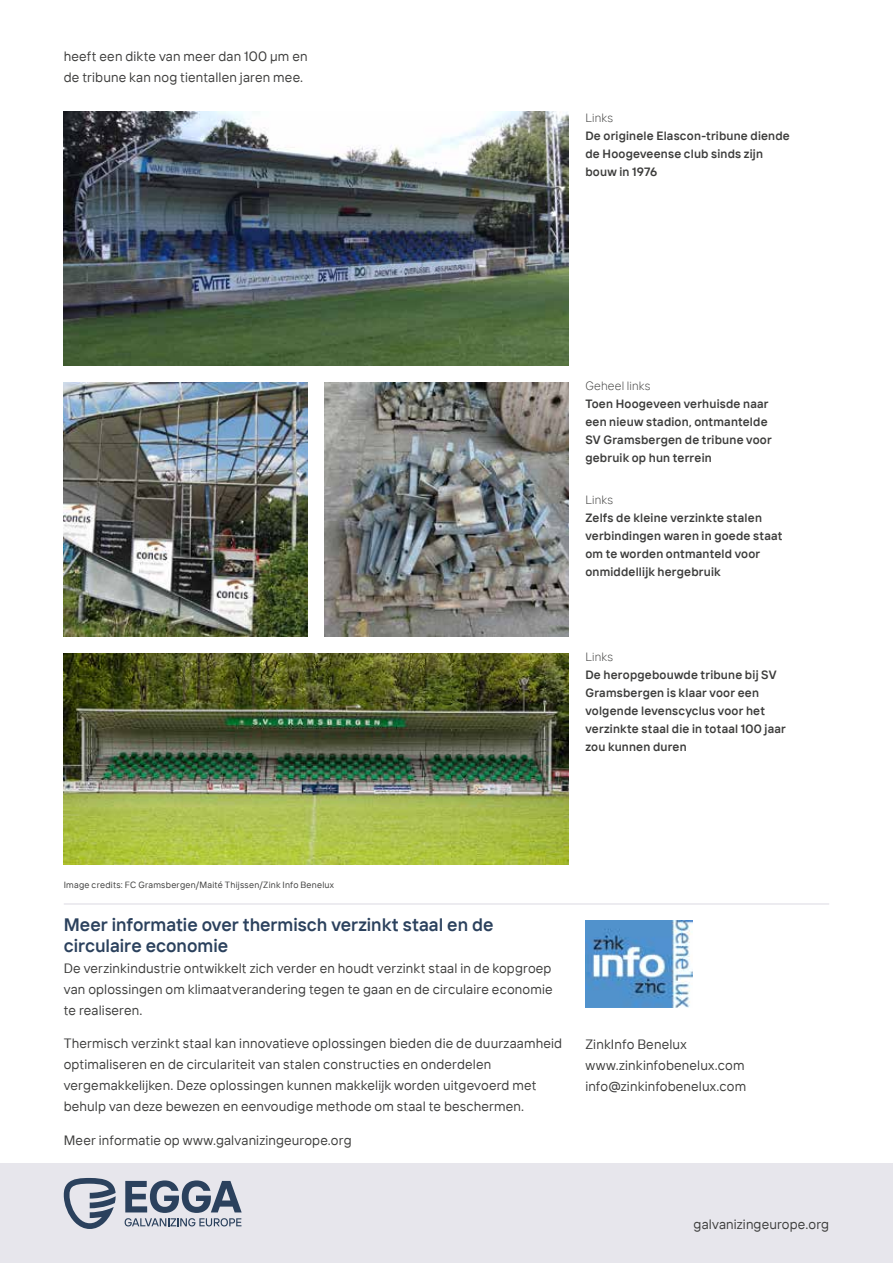
<style>
.page{position:relative;width:893px;height:1263px;background:#fff}
.page>*{position:absolute;margin:0;border:0;box-sizing:border-box;transform-origin:0 0}
.t1{font:600 18px/21px "TT Interphases";color:#2b415d}
.t2{font:13.5px/21px "TT Interphases";letter-spacing:.01em;color:#3c3c3b}
.t3{font:600 12px/18px "TT Interphases";letter-spacing:.015em;color:#3c3c3b}
.t4{font:300 12px "TT Interphases";letter-spacing:.015em;color:#3c3c3b}
.t5{font:9px "TT Interphases";letter-spacing:.025em;color:#3c3c3b}
</style>
<div class="page">
<div style="left:0;top:1163px;width:893px;height:100px;background:#e7e6ec"></div>
<svg style="left:64px;top:1178px;width:52px;height:51px"></svg>
<svg style="left:125px;top:1180px;width:117px;height:46px"></svg>
<hr style="left:64px;top:903px;width:765px;height:2px;background:#e7e6ec">
<img style="left:586px;top:920px;width:106px;height:87px">
<img style="left:64px;top:112px;width:504px;height:254px">
<img style="left:64px;top:383px;width:244px;height:253px">
<img style="left:325px;top:383px;width:243px;height:253px">
<img style="left:64px;top:653px;width:504px;height:212px">
<p class="t2" style="left:64px;top:46px;width:245px">heeft een dikte van meer dan 100 µm en de tribune kan nog tientallen jaren mee.</p>
<p class="t4" style="left:585px;top:110px;width:29px">Links</p>
<p class="t3" style="left:585px;top:127px;width:206px">De originele Elascon-tribune diende de Hoogeveense club sinds zijn bouw in 1976</p>
<p class="t4" style="left:585px;top:379px;width:66px">Geheel links</p>
<p class="t3" style="left:585px;top:395px;width:188px">Toen Hoogeveen verhuisde naar een nieuw stadion, ontmantelde<br>SV Gramsbergen de tribune voor gebruik op hun terrein</p>
<p class="t4" style="left:585px;top:493px;width:29px">Links</p>
<p class="t3" style="left:585px;top:509px;width:199px">Zelfs de kleine verzinkte stalen verbindingen waren in goede staat om te worden ontmanteld voor onmiddellijk hergebruik</p>
<p class="t4" style="left:585px;top:649px;width:29px">Links</p>
<p class="t3" style="left:585px;top:666px;width:202px">De heropgebouwde tribune bij SV<br>Gramsbergen is klaar voor een volgende levenscyclus voor het verzinkte staal die in totaal 100 jaar zou kunnen duren</p>
<p class="t5" style="left:64px;top:879px;width:272px">Image credits: FC Gramsbergen/Maité Thijssen/Zink Info Benelux</p>
<h1 class="t1" style="left:64px;top:913px;width:431px">Meer informatie over thermisch verzinkt staal en de circulaire economie</h1>
<p class="t2" style="left:64px;top:957px;width:490px;text-align:justify">De verzinkindustrie ontwikkelt zich verder en houdt verzinkt staal in de kopgroep van oplossingen om klimaatverandering tegen te gaan en de circulaire economie te realiseren.</p>
<p class="t2" style="left:64px;top:1033px;width:500px">Thermisch verzinkt staal kan innovatieve oplossingen bieden die de duurzaamheid optimaliseren en de circulariteit van stalen constructies en onderdelen vergemakkelijken. Deze oplossingen kunnen makkelijk worden uitgevoerd met behulp van deze bewezen en eenvoudige methode om staal te beschermen.</p>
<p class="t2" style="left:64px;top:1130px;width:289px">Meer informatie op www.galvanizingeurope.org</p>
<p class="t2" style="left:585px;top:1033px;width:162px">ZinkInfo Benelux www.zinkinfobenelux.com info@zinkinfobenelux.com</p>
<p class="t2" style="left:694px;top:1213px;width:137px">galvanizingeurope.org</p>
</div>
